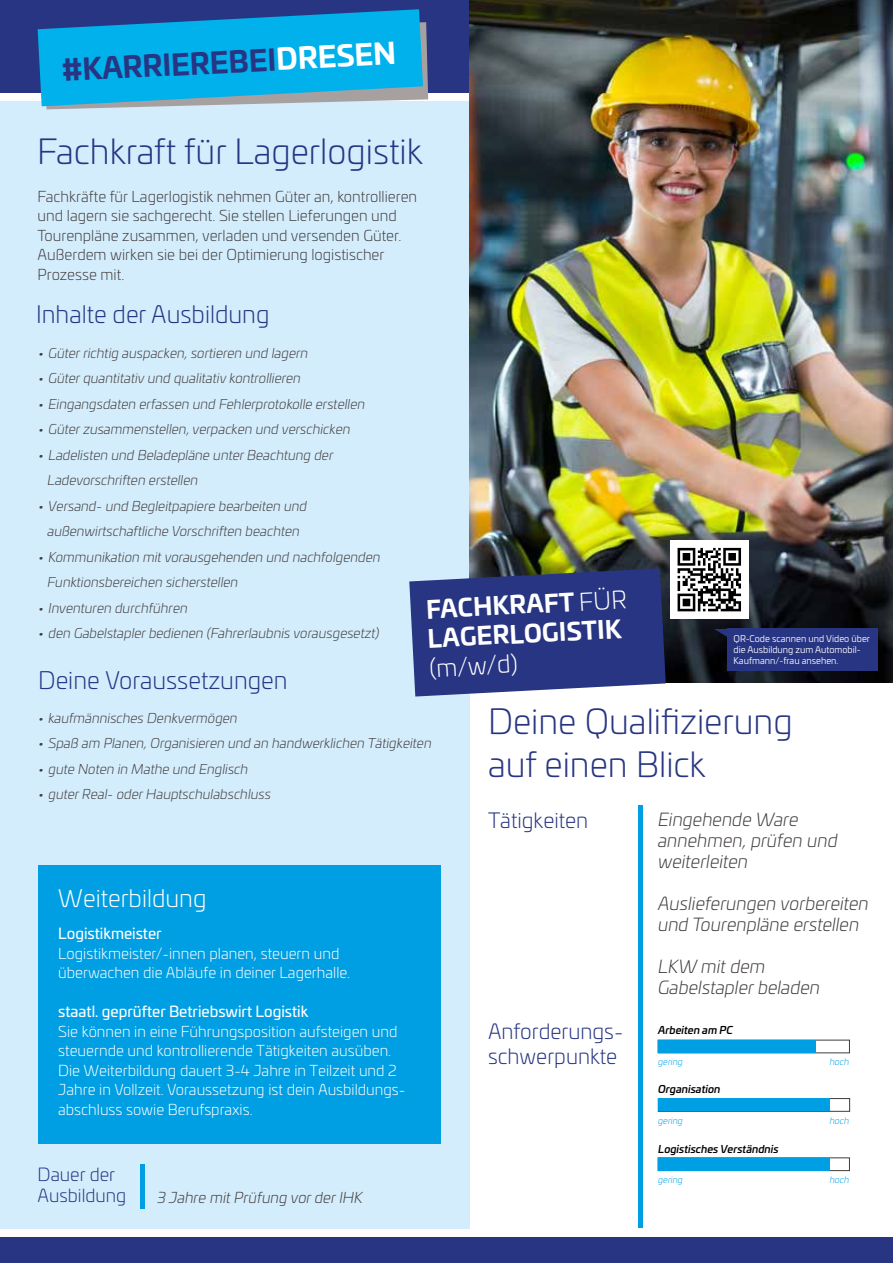
<style>
.page{position:relative;width:893px;height:1263px;background:#fff}
.page>*{position:absolute;margin:0;border:0;box-sizing:border-box;transform-origin:0 0}
.t1{font:300 34.5px/43.2px "Univia Pro";color:#283583}
.t2{font:700 28.95px "Univia Pro";color:#283583}
.t3{font:700 24.3px/29.2px "Univia Pro";color:#fff}
.t4{font:300 24.3px "Univia Pro";color:#fff}
.t5{font:300 24px "Univia Pro";color:#283583}
.t6{font:300 24px "Univia Pro";color:#fff}
.t7{font:300 21px/25.2px "Univia Pro";color:#283583}
.t8{font:italic 300 18px/21px "Univia Pro";color:#423d3d}
.t9{font:300 18px "Univia Pro";color:#283583}
.t10{font:300 15px/19.5px "Univia Pro";color:#fff}
.t11{font:300 15px/19.5px "Univia Pro";color:#423d3d}
.t12{font:15px "Univia Pro";color:#fff}
.t13{font:italic 300 15px "Univia Pro";color:#423d3d}
.t14{font:italic 300 13.5px/25.5px "Univia Pro";color:#423d3d}
.t15{font:italic 500 10.5px "Univia Pro";color:#000}
.t16{font:9.15px/10.9px "Univia Pro";color:#fff}
.t17{font:italic 300 9px "Univia Pro";color:#009fe3}
.s1{color:#fff}
.s2{font-weight:300}
</style>
<div class="page">
<div style="left:0;top:0;width:470px;height:1229px;background:#d4edfc"></div>
<div style="left:0;top:0;width:600px;height:98px;background:#283583"></div>
<div style="left:0;top:93px;width:584px;height:8px;background:#fff"></div>
<svg style="left:38px;top:9px;width:390px;height:100px;background:#1da5d9"></svg>
<hr style="left:638px;top:805px;width:4px;height:423px;background:#009fe3">
<div style="left:0;top:1238px;width:893px;height:25px;background:#283583"></div>
<div style="left:658px;top:1040px;width:158px;height:13px;background:#009fe3"></div>
<div style="left:658px;top:1098px;width:192px;height:13px;border:1px solid #423d3d"></div>
<div style="left:658px;top:1098px;width:172px;height:13px;background:#009fe3"></div>
<div style="left:658px;top:1158px;width:172px;height:12px;background:#009fe3"></div>
<div style="left:140px;top:1164px;width:5px;height:44px;background:#009fe3"></div>
<div style="left:38px;top:866px;width:402px;height:278px;background:#009fe3"></div>
<img style="left:470px;top:0;width:423px;height:682px">
<svg style="left:409px;top:568px;width:257px;height:128px;background:#374489"></svg>
<div style="left:727px;top:629px;width:150px;height:42px;background:#283583"></div>
<svg style="left:714px;top:629px;width:13px;height:9px"></svg>
<div style="left:670px;top:540px;width:79px;height:79px;background:#fff"></div>
<svg style="left:677px;top:547px;width:64px;height:65px"></svg>
<svg style="left:678px;top:548px;width:63px;height:63px"></svg>
<h2 class="t2" style="left:61px;top:47px;width:336px;rotate:-3deg">#KARRIEREBEI<span class="s1">DRESEN</span></h2>
<h1 class="t1" style="left:37px;top:128px;width:387px">Fachkraft für Lagerlogistik</h1>
<p class="t11" style="left:38px;top:186px;width:381px">Fachkräfte für Lagerlogistik nehmen Güter an, kontrollieren und lagern sie sachgerecht. Sie stellen Lieferungen und Tourenpläne zusammen, verladen und versenden Güter.<br>Außerdem wirken sie bei der Optimierung logistischer Prozesse mit.</p>
<h3 class="t5" style="left:36px;top:298px;width:235px">Inhalte der Ausbildung</h3>
<p class="t14" style="left:38px;top:339px;width:272px">• Güter richtig auspacken, sortieren und lagern</p>
<p class="t14" style="left:38px;top:365px;width:265px">• Güter quantitativ und qualitativ kontrollieren</p>
<p class="t14" style="left:38px;top:390px;width:329px">• Eingangsdaten erfassen und Fehlerprotokolle erstellen</p>
<p class="t14" style="left:38px;top:416px;width:314px">• Güter zusammenstellen, verpacken und verschicken</p>
<p class="t14" style="left:48px;top:441px;width:287px;text-indent:-10px">• Ladelisten und Beladepläne unter Beachtung der<br>Ladevorschriften erstellen</p>
<p class="t14" style="left:38px;top:492px;width:271px;text-align:center">• Versand- und Begleitpapiere bearbeiten und außenwirtschaftliche Vorschriften beachten</p>
<p class="t14" style="left:48px;top:543px;width:334px;text-indent:-10px">• Kommunikation mit vorausgehenden und nachfolgenden<br>Funktionsbereichen sicherstellen</p>
<p class="t14" style="left:38px;top:594px;width:152px">• Inventuren durchführen</p>
<p class="t14" style="left:38px;top:620px;width:343px">• den Gabelstapler bedienen (Fahrerlaubnis vorausgesetzt)</p>
<h3 class="t5" style="left:38px;top:663px;width:251px">Deine Voraussetzungen</h3>
<h3 class="t3" style="left:425px;top:593px;width:202px;rotate:-3deg">FACHKRAFT <span class="s2">FÜR<br></span>LAGERLOGISTIK</h3>
<h3 class="t4" style="left:428px;top:651px;width:90px;rotate:-3deg">(m/w/d)</h3>
<p class="t16" style="left:733px;top:633px;width:138px">QR-Code scannen und Video über die Ausbildung zum Automobil-<br>Kaufmann/-frau ansehen.</p>
<p class="t14" style="left:38px;top:704px;width:201px">• kaufmännisches Denkvermögen</p>
<p class="t14" style="left:38px;top:730px;width:396px">• Spaß am Planen, Organisieren und an handwerklichen Tätigkeiten</p>
<p class="t14" style="left:38px;top:755px;width:212px">• gute Noten in Mathe und Englisch</p>
<p class="t14" style="left:38px;top:781px;width:235px">• guter Real- oder Hauptschulabschluss</p>
<h3 class="t6" style="left:58px;top:881px;width:150px">Weiterbildung</h3>
<p class="t12" style="left:58px;top:922px;width:105px">Logistikmeister</p>
<p class="t10" style="left:58px;top:943px;width:293px">Logistikmeister/-innen planen, steuern und überwachen die Abläufe in deiner Lagerhalle.</p>
<p class="t12" style="left:58px;top:1000px;width:252px">staatl. geprüfter Betriebswirt Logistik</p>
<p class="t10" style="left:58px;top:1021px;width:349px">Sie können in eine Führungsposition aufsteigen und steuernde und kontrollierende Tätigkeiten ausüben.<br>Die Weiterbildung dauert 3-4 Jahre in Teilzeit und 2<br>Jahre in Vollzeit. Voraussetzung ist dein Ausbildungs&shy;abschluss sowie Berufspraxis.</p>
<h3 class="t9" style="left:38px;top:1161px;width:79px">Dauer der</h3>
<h3 class="t9" style="left:38px;top:1182px;width:90px">Ausbildung</h3>
<p class="t13" style="left:157px;top:1186px;width:207px">3 Jahre mit Prüfung vor der IHK</p>
<h1 class="t1" style="left:488px;top:698px;width:306px">Deine Qualifizierung auf einen Blick</h1>
<h3 class="t7" style="left:488px;top:807px;width:102px">Tätigkeiten</h3>
<h3 class="t8" style="left:658px;top:808px;width:181px">Eingehende Ware annehmen, prüfen und weiterleiten</h3>
<h3 class="t8" style="left:658px;top:892px;width:212px">Auslieferungen vorbereiten und Tourenpläne erstellen</h3>
<h3 class="t8" style="left:658px;top:955px;width:164px">LKW mit dem<br>Gabelstapler beladen</h3>
<p class="t15" style="left:658px;top:1022px;width:76px">Arbeiten am PC</p>
<p class="t17" style="left:658px;top:1055px;width:26px">gering</p>
<p class="t17" style="left:830px;top:1055px;width:21px">hoch</p>
<p class="t15" style="left:658px;top:1081px;width:64px">Organisation</p>
<p class="t17" style="left:658px;top:1114px;width:26px">gering</p>
<p class="t17" style="left:830px;top:1114px;width:21px">hoch</p>
<p class="t15" style="left:658px;top:1140px;width:122px">Logistisches Verständnis</p>
<h3 class="t7" style="left:488px;top:1018px;width:137px">Anforderungs&shy;schwerpunkte</h3>
<p class="t17" style="left:658px;top:1174px;width:26px">gering</p>
<p class="t17" style="left:830px;top:1174px;width:21px">hoch</p>
</div>
